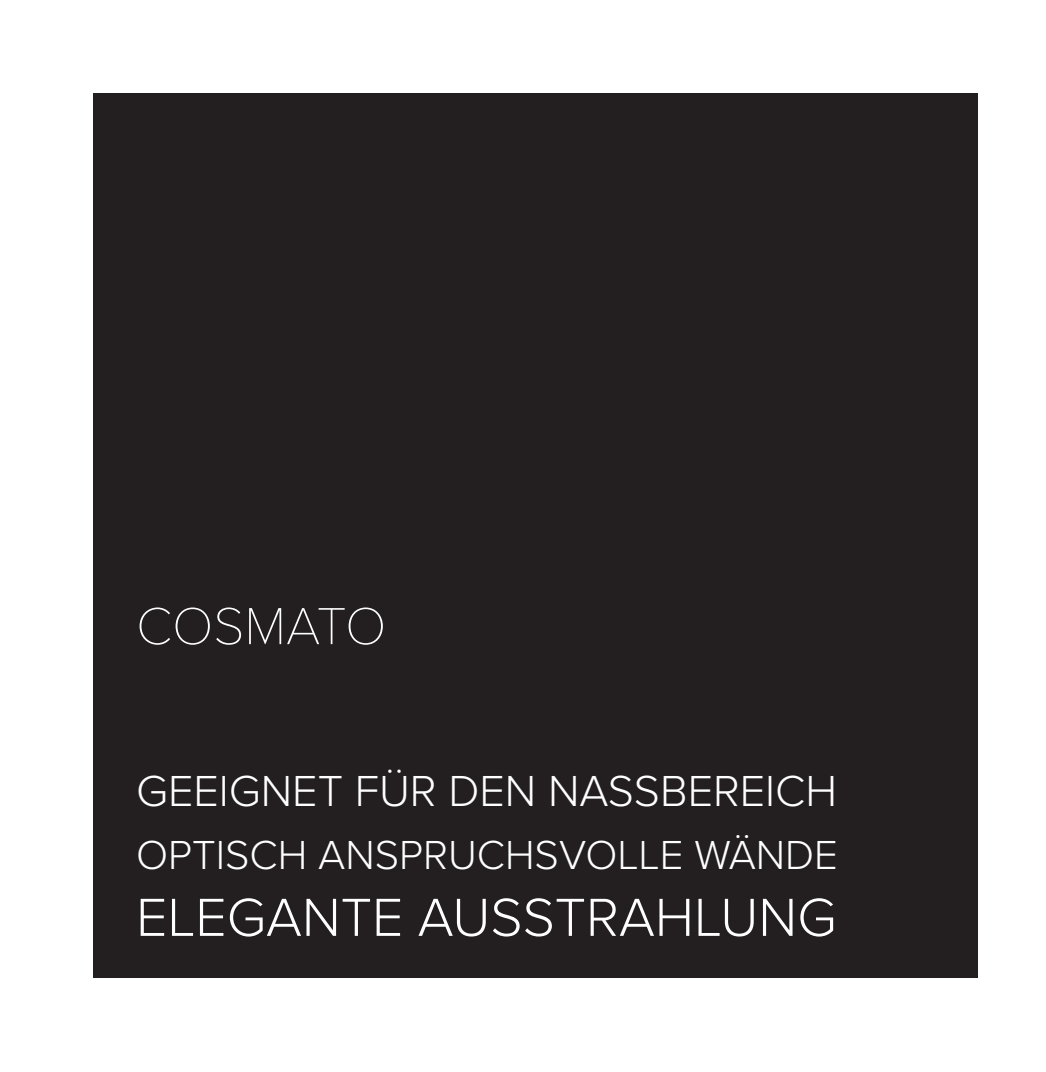
<style>
.page{position:relative;width:1046px;height:1072px;background:#fff}
.page>*{position:absolute;margin:0;border:0;box-sizing:border-box;transform-origin:0 0}
.t1{font:300 55.5px "Proxima Nova";color:#fff}
.t2{font:100 54px "Proxima Nova T";color:#fff}
.t3{font:300 45px "Proxima Nova";color:#fff}
.t4{font:300 42px "Proxima Nova";color:#fff}
</style>
<div class="page">
<div style="left:94px;top:94px;width:884px;height:884px;background:#231f20"></div>
<p class="t2" style="left:136px;top:594px;width:252px">COSMATO</p>
<p class="t3" style="left:136px;top:757px;width:703px">GEEIGNET FÜR DEN NASSBEREICH</p>
<p class="t4" style="left:136px;top:824px;width:703px">OPTISCH ANSPRUCHSVOLLE WÄNDE</p>
<p class="t1" style="left:136px;top:876px;width:702px">ELEGANTE AUSSTRAHLUNG</p>
</div>
